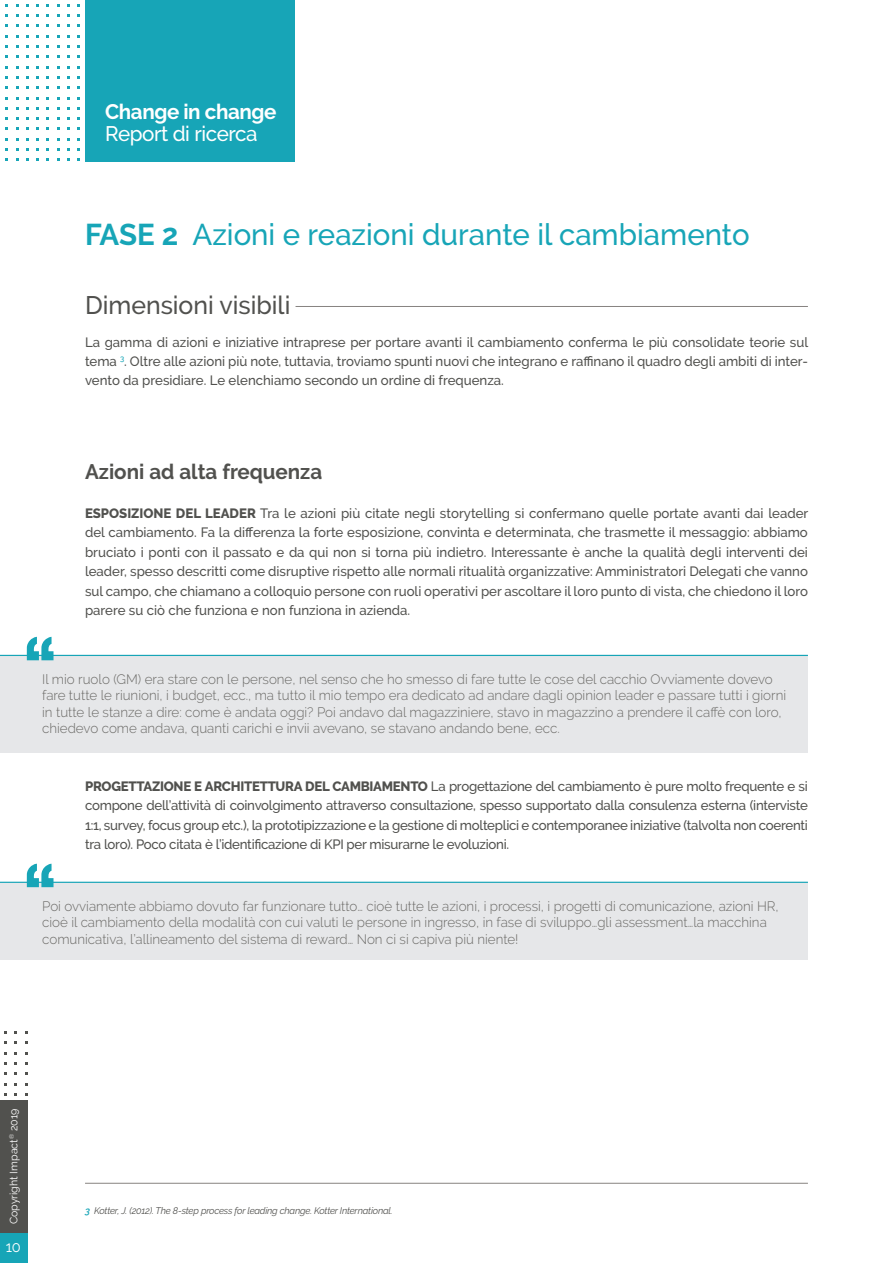
<style>
.page{position:relative;width:893px;height:1263px;background:#fff}
.page>*{position:absolute;margin:0;border:0;box-sizing:border-box;transform-origin:0 0}
.t1{font:500 30px "Raleway";color:#17a5b7}
.t2{font:500 25.35px "Raleway";color:#51514e}
.t3{font:700 21px "Raleway";color:#51514e}
.t4{font:500 21px "Raleway";letter-spacing:-.02em;color:#fff}
.t5{font:700 21px "Raleway";letter-spacing:-.02em;color:#fff}
.t6{font:15px "Raleway";color:#fff}
.t7{font:300 13.65px/16.5px "Raleway";color:#6a6966}
.t8{font:500 13.5px/19.5px "Raleway";color:#51514e;text-align:justify}
.t9{font:10.65px "Raleway";color:#fff}
.t10{font:italic 9.6px "Raleway";letter-spacing:-.02em;color:#51514e}
.s1{font-weight:700}
.s2{font-weight:800}
.s3{font-weight:600;color:#17a5b7}
</style>
<div class="page">
<hr style="left:85px;top:1183px;width:723px;height:1px;background:#878381">
<div style="left:0;top:1100px;width:28px;height:133px;background:#51514e"></div>
<div style="left:0;top:1233px;width:28px;height:30px;background:#17a5b7"></div>
<div style="left:85px;top:0;width:210px;height:162px;background:#17a5b7"></div>
<hr style="left:296px;top:306px;width:512px;height:1px;background:#878381">
<div style="left:0;top:655px;width:808px;height:97px;background:#e6e7e9"></div>
<div style="left:0;top:882px;width:808px;height:78px;background:#e6e7e9"></div>
<hr style="left:0;top:655px;width:808px;height:1px;background:#17a5b7">
<hr style="left:0;top:882px;width:808px;height:1px;background:#17a5b7">
<svg style="left:27px;top:637px;width:27px;height:23px"></svg>
<svg style="left:27px;top:864px;width:27px;height:23px"></svg>
<p class="t5" style="left:105px;top:99px;width:173px">Change in change</p>
<p class="t4" style="left:105px;top:122px;width:154px">Report di ricerca</p>
<p class="t1" style="left:85px;top:217px;width:666px"><span class="s1">FASE 2</span> Azioni e reazioni durante il cambiamento</p>
<p class="t2" style="left:85px;top:290px;width:207px">Dimensioni visibili</p>
<p class="t8" style="left:85px;top:332px;width:725px">La gamma di azioni e iniziative intraprese per portare avanti il cambiamento conferma le più consolidate teorie sul tema <sup>3</sup>. Oltre alle azioni più note, tuttavia, troviamo spunti nuovi che integrano e raffinano il quadro degli ambiti di inter&shy;vento da presidiare. Le elenchiamo secondo un ordine di frequenza.</p>
<p class="t3" style="left:85px;top:459px;width:239px">Azioni ad alta frequenza</p>
<p class="t8" style="left:85px;top:503px;width:725px"><span class="s2">ESPOSIZIONE DEL LEADER</span> Tra le azioni più citate negli storytelling si confermano quelle portate avanti dai leader del cambiamento. Fa la differenza la forte esposizione, convinta e determinata, che trasmette il messaggio: abbiamo bruciato i ponti con il passato e da qui non si torna più indietro. Interessante è anche la qualità degli interventi dei leader, spesso descritti come disruptive rispetto alle normali ritualità organizzative: Amministratori Delegati che vanno sul campo, che chiamano a colloquio persone con ruoli operativi per ascoltare il loro punto di vista, che chiedono il loro parere su ciò che funziona e non funziona in azienda.</p>
<p class="t7" style="left:42px;top:671px;width:745px">Il mio ruolo (GM) era stare con le persone, nel senso che ho smesso di fare tutte le cose del cacchio Ovviamente dovevo fare tutte le riunioni, i budget, ecc., ma tutto il mio tempo era dedicato ad andare dagli opinion leader e passare tutti i giorni in tutte le stanze a dire: come è andata oggi? Poi andavo dal magazziniere, stavo in magazzino a prendere il caffè con loro, chiedevo come andava, quanti carichi e invii avevano, se stavano andando bene, ecc.</p>
<p class="t8" style="left:85px;top:776px;width:724px"><span class="s2">PROGETTAZIONE E ARCHITETTURA DEL CAMBIAMENTO</span> La progettazione del cambiamento è pure molto frequente e si compone dell’attività di coinvolgimento attraverso consultazione, spesso supportato dalla consulenza esterna (interviste 1:1, survey, focus group etc.), la prototipizzazione e la gestione di molteplici e contemporanee iniziative (talvolta non coerenti tra loro). Poco citata è l’identificazione di KPI per misurarne le evoluzioni.</p>
<p class="t7" style="left:42px;top:898px;width:738px">Poi ovviamente abbiamo dovuto far funzionare tutto… cioè tutte le azioni, i processi, i progetti di comunicazione, azioni HR, cioè il cambiamento della modalità con cui valuti le persone in ingresso, in fase di sviluppo…gli assessment…la macchina comunicativa, l’allineamento del sistema di reward… Non ci si capiva più niente!</p>
<p class="t9" style="left:8px;top:1224px;width:118px;rotate:-90deg">Copyright Impact<sup>®</sup> 2019</p>
<p class="t6" style="left:6px;top:1237px;width:16px">10</p>
<p class="t10" style="left:85px;top:1204px;width:309px"><span class="s3">3</span> Kotter, J. (2012). The 8-step process for leading change. Kotter International.</p>
</div>
